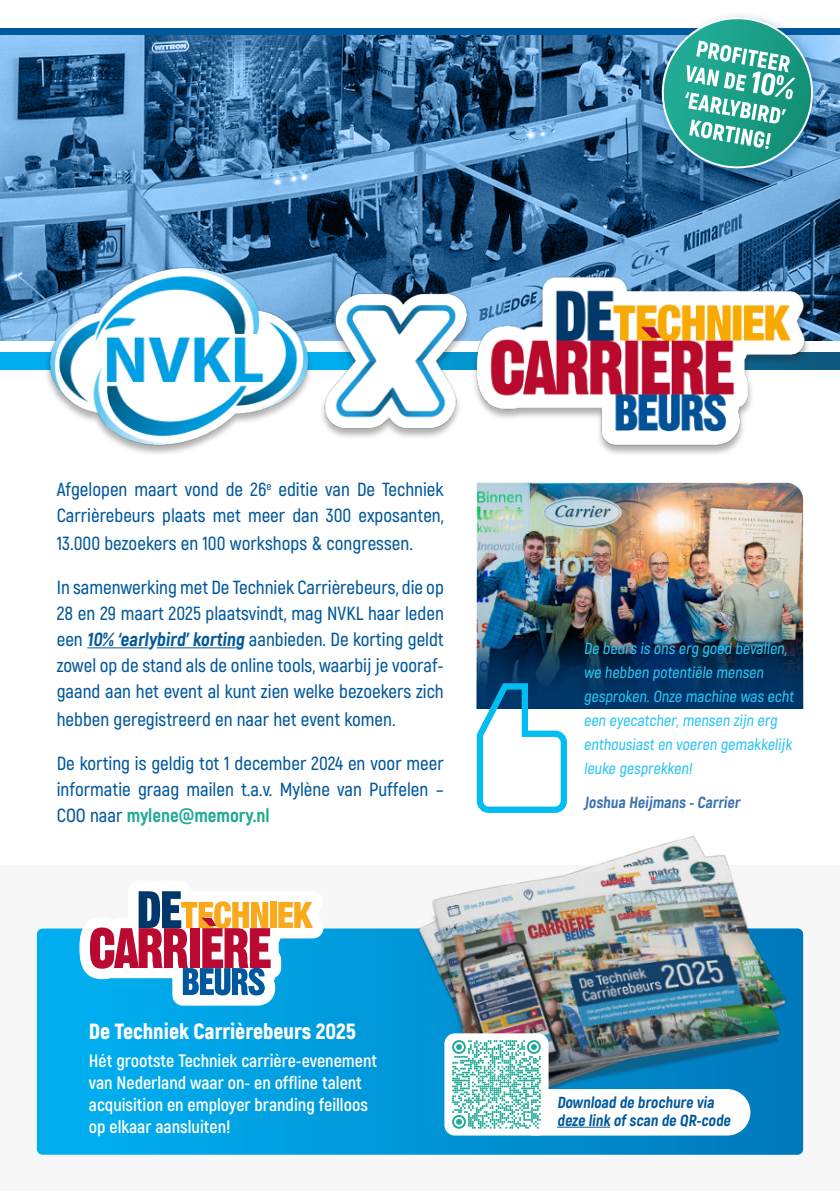
<style>
.page{position:relative;width:840px;height:1191px;background:#fff}
.page>*{position:absolute;margin:0;border:0;box-sizing:border-box;transform-origin:0 0}
.t1{font:900 22px "Akrobat";color:#fff}
.t2{font:600 19px/26px "Akrobat";color:#01589c;text-align:justify}
.t3{font:700 18px/22px "Akrobat";color:#fff}
.t4{font:600 16px/24px "Akrobat";color:#2bc4f3}
.t5{font:800 16px/18px "Akrobat";color:#01589c}
.t6{font:800 16px "Akrobat";color:#3c72ae}
.s1{font-weight:800}
.s2{font-weight:800;color:#21ab94}
</style>
<div class="page">
<div style="left:0;top:28px;width:839px;height:13px;background:#01589c"></div>
<div style="left:0;top:865px;width:839px;height:326px;background:#f7f7f8"></div>
<div style="left:0;top:352px;width:839px;height:17px;background:#00aeef"></div>
<div style="left:288px;top:352px;width:551px;height:17px;background:#0e587e"></div>
<img style="left:0;top:36px;width:839px;height:304px">
<hr style="left:87px;top:647px;width:61px;height:1px;background:#01589c">
<hr style="left:156px;top:647px;width:79px;height:1px;background:#01589c">
<img style="left:35px;top:261px;width:783px;height:193px">
<div style="left:654px;top:10px;width:173px;height:173px;background:#01589c;opacity:.45"></div>
<svg style="left:656px;top:12px;width:161px;height:161px"></svg>
<div style="left:37px;top:928px;width:765px;height:226px;background:linear-gradient(to right,#00b2f3,#0078bb);border-radius:6px"></div>
<svg style="left:79px;top:891px;width:245px;height:114px"></svg>
<img style="left:407px;top:836px;width:389px;height:284px">
<div style="left:444px;top:1033px;width:104px;height:102px;background:#fff;border-radius:11px"></div>
<svg style="left:452px;top:1040px;width:298px;height:95px"></svg>
<hr style="left:557px;top:1126px;width:53px;height:1px;background:#01589c">
<img style="left:476px;top:483px;width:326px;height:226px">
<svg style="left:476px;top:680px;width:94px;height:133px"></svg>
<p class="t2" style="left:57px;top:477px;width:388px">Afgelopen maart vond de 26<sup>e</sup> editie van De Techniek<br>Carrièrebeurs plaats met meer dan 300 exposanten,</p>
<p class="t2" style="left:57px;top:531px;width:357px">13.000 bezoekers en 100 workshops &amp; congressen.</p>
<p class="t2" style="left:57px;top:575px;width:388px">In samenwerking met De Techniek Carrièrebeurs, die op 28 en 29 maart 2025 plaatsvindt, mag NVKL haar leden een <span class="s1">10% ‘earlybird’ korting</span> aanbieden. De korting geldt zowel op de stand als de online tools, waarbij je vooraf&shy;gaand aan het event al kunt zien welke bezoekers zich</p>
<p class="t2" style="left:57px;top:707px;width:340px">hebben geregistreerd en naar het event komen.</p>
<p class="t2" style="left:57px;top:751px;width:388px">De korting is geldig tot 1 december 2024 en voor meer informatie graag mailen t.a.v. Mylène van Puffelen – COO naar <span class="s2">mylene@memory.nl</span></p>
<p class="t1" style="left:89px;top:1021px;width:268px">De Techniek Carrièrebeurs 2025</p>
<p class="t3" style="left:89px;top:1050px;width:289px">Hét grootste Techniek carrière-evenement van Nederland waar on- en offline talent acquisition en employer branding feilloos op elkaar aansluiten!</p>
<p class="t4" style="left:583px;top:637px;width:213px">De beurs is ons erg goed bevallen, we hebben potentiële mensen gesproken. Onze machine was echt een eyecatcher, mensen zijn erg enthousiast en voeren gemakkelijk leuke gesprekken!</p>
<p class="t6" style="left:583px;top:795px;width:160px">Joshua Heijmans - Carrier</p>
<p class="t5" style="left:557px;top:1093px;width:177px">Download de brochure via deze link of scan de QR-code</p>
</div>
